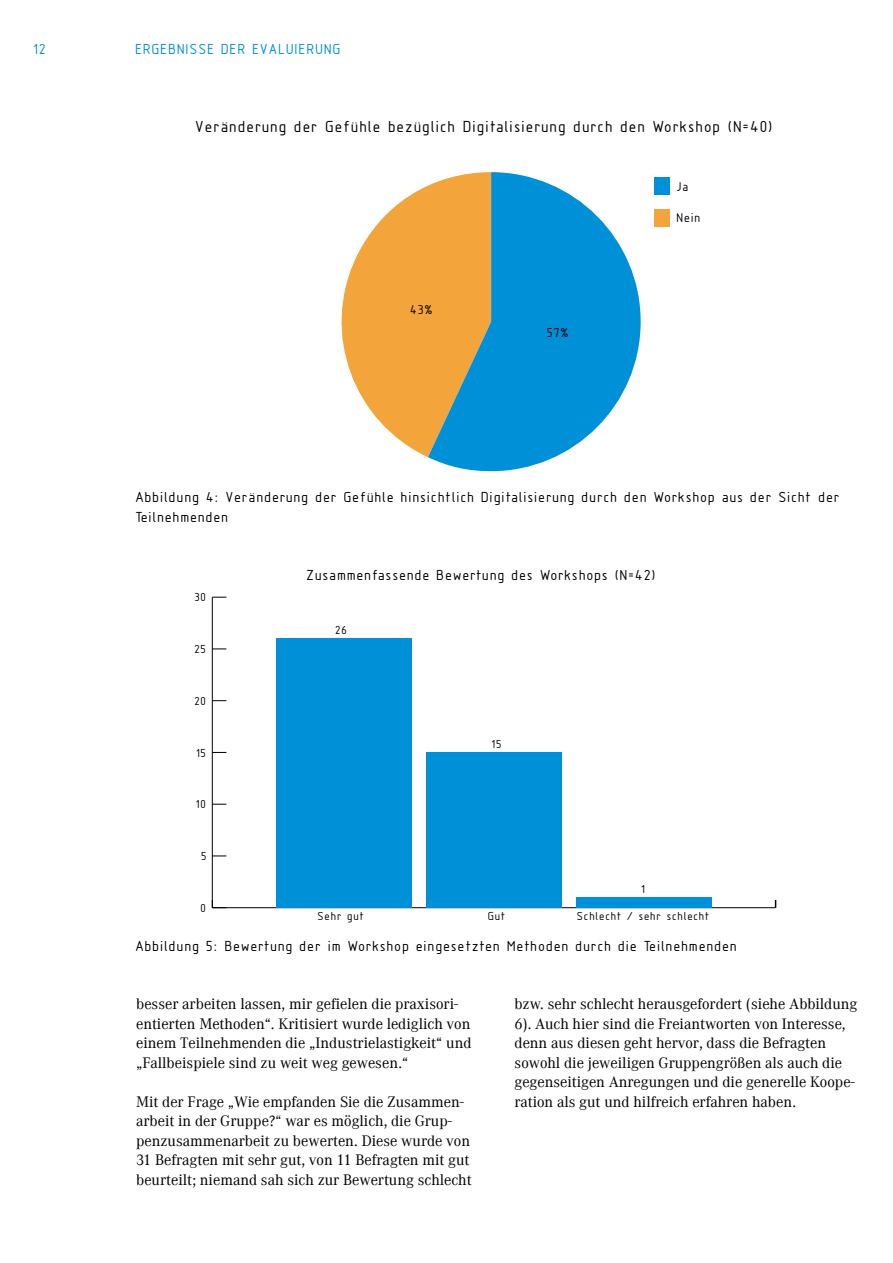
<style>
.page{position:relative;width:893px;height:1263px;background:#fff}
.page>*{position:absolute;margin:0;border:0;box-sizing:border-box;transform-origin:0 0}
.t1{font:16.5px "Isonorm 3098 LW20";color:#000}
.t2{font:15px/19.5px "Corporate ABQ";color:#000}
.t3{font:15px/19.5px "Isonorm 3098 LW20";color:#000}
.t4{font:15px "Isonorm 3098 LW20";color:#0090d7}
.t5{font:13.2px "Isonorm 3098 LW20";color:#000}
.t6{font:12px "Isonorm 3098 LW20";color:#000}
</style>
<div class="page">
<svg style="left:341px;top:185px;width:87px;height:272px;fill:#f3a43a"></svg>
<svg style="left:428px;top:172px;width:213px;height:299px;fill:#0090d7"></svg>
<div style="left:654px;top:209px;width:16px;height:17px;background:#f3a43a"></div>
<div style="left:654px;top:177px;width:16px;height:18px;background:#0090d7"></div>
<hr style="left:212px;top:907px;width:564px;height:1px;background:#000">
<hr style="left:212px;top:597px;width:1px;height:311px;background:#000">
<svg style="left:213px;top:907px;width:13px;height:1px"></svg>
<svg style="left:212px;top:855px;width:14px;height:1px"></svg>
<svg style="left:212px;top:804px;width:14px;height:1px"></svg>
<svg style="left:212px;top:752px;width:14px;height:1px"></svg>
<svg style="left:212px;top:700px;width:14px;height:1px"></svg>
<svg style="left:212px;top:648px;width:14px;height:1px"></svg>
<svg style="left:212px;top:597px;width:14px;height:1px"></svg>
<div style="left:577px;top:897px;width:135px;height:11px;background:#0090d7"></div>
<div style="left:426px;top:752px;width:136px;height:156px;background:#0090d7"></div>
<div style="left:276px;top:638px;width:135px;height:270px;background:#0090d7"></div>
<p class="t4" style="left:34px;top:41px;width:15px">12</p>
<p class="t4" style="left:136px;top:41px;width:208px">ERGEBNISSE DER EVAlUIERUNG</p>
<p class="t1" style="left:196px;top:118px;width:580px">Veränderung der Gefühle bezüglich Digitalisierung durch den Workshop (N=40)</p>
<p class="t5" style="left:411px;top:303px;width:26px">43%</p>
<p class="t5" style="left:548px;top:326px;width:25px">57%</p>
<p class="t5" style="left:677px;top:180px;width:14px">Ja</p>
<p class="t5" style="left:677px;top:211px;width:26px">Nein</p>
<p class="t3" style="left:136px;top:487px;width:707px">Abbildung 4: Veränderung der Gefühle hinsichtlich Digitalisierung durch den Workshop aus der Sicht der<br>Teilnehmenden</p>
<p class="t6" style="left:195px;top:591px;width:14px">30</p>
<p class="t6" style="left:195px;top:643px;width:14px">25</p>
<p class="t6" style="left:195px;top:695px;width:14px">20</p>
<p class="t6" style="left:197px;top:746px;width:12px">15</p>
<p class="t6" style="left:196px;top:798px;width:12px">10</p>
<p class="t6" style="left:202px;top:850px;width:8px">5</p>
<p class="t6" style="left:201px;top:902px;width:8px">0</p>
<p class="t3" style="left:307px;top:565px;width:352px">Zusammenfassende Bewertung des Workshops (N=42)</p>
<p class="t6" style="left:336px;top:623px;width:14px">26</p>
<p class="t6" style="left:492px;top:737px;width:12px">15</p>
<p class="t6" style="left:642px;top:883px;width:6px">1</p>
<p class="t6" style="left:318px;top:910px;width:49px">Sehr gut</p>
<p class="t6" style="left:488px;top:910px;width:20px">Gut</p>
<p class="t6" style="left:578px;top:910px;width:135px">Schlecht / sehr schlecht</p>
<p class="t3" style="left:136px;top:936px;width:604px">Abbildung 5: Bewertung der im Workshop eingesetzten Methoden durch die Teilnehmenden</p>
<p class="t2" style="left:136px;top:994px;width:337px">besser arbeiten lassen, mir gefielen die praxisori&shy;entierten Methoden“. Kritisiert wurde lediglich von einem Teilnehmenden die „Industrielastigkeit“ und „Fallbeispiele sind zu weit weg gewesen.“</p>
<p class="t2" style="left:136px;top:1091px;width:337px">Mit der Frage „Wie empfanden Sie die Zusammen&shy;arbeit in der Gruppe?“ war es möglich, die Grup&shy;penzusammenarbeit zu bewerten. Diese wurde von 31 Befragten mit sehr gut, von 11 Befragten mit gut beurteilt; niemand sah sich zur Bewertung schlecht</p>
<p class="t2" style="left:514px;top:994px;width:344px">bzw. sehr schlecht herausgefordert (siehe Abbildung 6). Auch hier sind die Freiantworten von Interesse, denn aus diesen geht hervor, dass die Befragten sowohl die jeweiligen Gruppengrößen als auch die gegenseitigen Anregungen und die generelle Koope&shy;ration als gut und hilfreich erfahren haben.</p>
</div>
